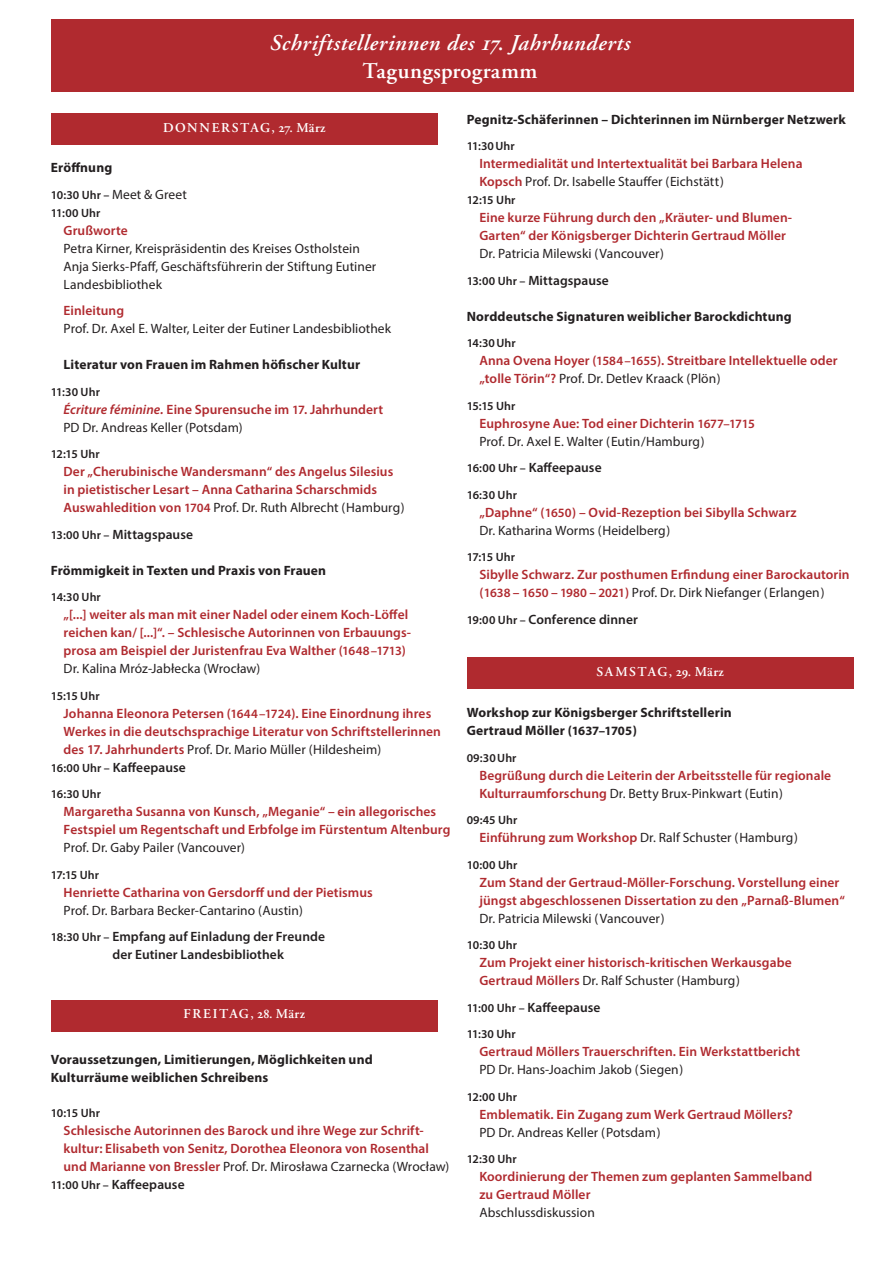
<style>
.page{position:relative;width:893px;height:1263px;background:#fff}
.page>*{position:absolute;margin:0;border:0;box-sizing:border-box;transform-origin:0 0}
.t1{font:italic 600 22.5px/27.8px "Adobe Garamond";letter-spacing:.025em;color:#fff;text-align:center}
.t2{font:600 13.5px/18px "Myriad Pro";letter-spacing:.005em;color:#b02a2f}
.t3{font:13.5px/26.5px "Myriad Pro";letter-spacing:.005em;color:#231f20}
.t4{font:700 13.5px/18px "Myriad Pro";letter-spacing:.01em;color:#231f20}
.t5{font:600 13.5px "Myriad Pro";letter-spacing:.005em;color:#231f20}
.t6{font:600 13.5px "Adobe Garamond";letter-spacing:.085em;color:#fff}
.t7{font:600 13.5px "Adobe Garamond";letter-spacing:.105em;color:#fff}
.t8{font:600 12px "Myriad Pro";letter-spacing:.01em;color:#231f20}
.s1{font-family:"Adobe Garamond Exp Semib";font-weight:400}
.s2{font-style:normal}
.s3{font-family:"Adobe Garamond Expert"}
.s4{font-weight:700}
.s5{font-weight:600;font-size:12px}
.s6{font-style:italic}
.s7{font-size:12.75px}
.s8{font-weight:400;color:#231f20}
.s9{font-size:12px}
.s10{font-weight:600;color:#b02a2f}
.s11{font-weight:600}
.s12{font-weight:600;font-size:12.75px;color:#b02a2f}
</style>
<div class="page">
<div style="left:51px;top:114px;width:387px;height:31px;background:#b02a2f"></div>
<div style="left:51px;top:20px;width:803px;height:72px;background:#b02a2f"></div>
<div style="left:51px;top:1000px;width:387px;height:31px;background:#b02a2f"></div>
<div style="left:467px;top:657px;width:387px;height:32px;background:#b02a2f"></div>
<h1 class="t1" style="left:270px;top:30px;width:362px">Schriftstellerinnen des <span class="s1">17</span><span class="s2">.</span> Jahrhunderts<br><span class="s2">Tagungsprogramm</span></h1>
<p class="t7" style="left:163px;top:120px;width:164px">DONNERSTAG, <span class="s3">27</span>. März</p>
<p class="t3" style="left:51px;top:154px;width:138px"><span class="s4">Eröffnung<br></span><span class="s5">10:30 Uhr –</span> Meet &amp; Greet</p>
<p class="t8" style="left:51px;top:205px;width:51px">11:00 Uhr</p>
<p class="t2" style="left:64px;top:221px;width:66px">Grußworte</p>
<p class="t3" style="left:64px;top:239px;width:314px;line-height:18px">Petra Kirner, Kreispräsidentin des Kreises Ostholstein<br>Anja Sierks-Pfaff, Geschäftsführerin der Stiftung Eutiner<br>Landesbibliothek</p>
<p class="t2" style="left:64px;top:301px;width:62px">Einleitung</p>
<p class="t3" style="left:64px;top:315px;width:329px">Prof. Dr. Axel E. Walter, Leiter der Eutiner Landesbibliothek</p>
<p class="t4" style="left:64px;top:355px;width:298px">Literatur von Frauen im Rahmen höfischer Kultur</p>
<p class="t8" style="left:51px;top:384px;width:51px">11:30 Uhr</p>
<p class="t2" style="left:64px;top:400px;width:321px"><span class="s6">Écriture féminine.</span> Eine Spurensuche im <span class="s7">17</span>. Jahrhundert<br><span class="s8">PD Dr. Andreas Keller (Potsdam)</span></p>
<p class="t8" style="left:51px;top:446px;width:50px">12:15 Uhr</p>
<p class="t2" style="left:64px;top:462px;width:343px">Der „Cherubinische Wandersmann“ des Angelus Silesius in pietistischer Lesart – Anna Catharina Scharschmids<br>Auswahledition von <span class="s7">1704</span> <span class="s8">Prof. Dr. Ruth Albrecht (Hamburg)</span></p>
<p class="t5" style="left:51px;top:526px;width:144px"><span class="s9">13:00 Uhr –</span> Mittagspause</p>
<p class="t4" style="left:51px;top:561px;width:277px">Frömmigkeit in Texten und Praxis von Frauen</p>
<p class="t8" style="left:51px;top:589px;width:52px">14:30 Uhr</p>
<p class="t2" style="left:64px;top:605px;width:349px">„[...] weiter als man mit einer Nadel oder einem Koch-Löffel reichen kan/ [...]“. – Schlesische Autorinnen von Erbauungs&shy;prosa am Beispiel der Juristenfrau Eva Walther (<span class="s7">1648–1713</span>)<br><span class="s8">Dr. Kalina Mróz-Jabłecka (Wrocław)</span></p>
<p class="t8" style="left:51px;top:688px;width:50px">15:15 Uhr</p>
<p class="t2" style="left:64px;top:704px;width:369px">Johanna Eleonora Petersen (<span class="s7">1644–1724</span>). Eine Einordnung ihres</p>
<p class="t2" style="left:64px;top:722px;width:379px">Werkes in die deutschsprachige Literatur von Schriftstellerinnen</p>
<p class="t3" style="left:64px;top:736px;width:319px"><span class="s10">des 17. Jahrhunderts</span> Prof. Dr. Mario Müller (Hildesheim)</p>
<p class="t5" style="left:51px;top:759px;width:136px"><span class="s9">16:00 Uhr –</span> Kaffeepause</p>
<p class="t8" style="left:51px;top:786px;width:52px">16:30 Uhr</p>
<p class="t2" style="left:64px;top:802px;width:388px">Margaretha Susanna von Kunsch, „Meganie“ – ein allegorisches<br>Festspiel um Regentschaft und Erbfolge im Fürstentum Altenburg</p>
<p class="t3" style="left:64px;top:834px;width:183px">Prof. Dr. Gaby Pailer (Vancouver)</p>
<p class="t8" style="left:51px;top:867px;width:50px">17:15 Uhr</p>
<p class="t2" style="left:64px;top:883px;width:311px">Henriette Catharina von Gersdorff und der Pietismus</p>
<p class="t3" style="left:51px;top:897px;width:276px;text-indent:13px">Prof. Dr. Barbara Becker-Cantarino (Austin)<br><span class="s5">18:30 Uhr –</span> <span class="s11">Empfang auf Einladung der Freunde</span></p>
<p class="t5" style="left:112px;top:946px;width:173px">der Eutiner Landesbibliothek</p>
<p class="t6" style="left:184px;top:1007px;width:123px">FREITAG, <span class="s3">28</span>. März</p>
<p class="t4" style="left:51px;top:1049px;width:323px">Voraussetzungen, Limitierungen, Möglichkeiten und<br>Kulturräume weiblichen Schreibens</p>
<p class="t8" style="left:51px;top:1105px;width:51px">10:15 Uhr</p>
<p class="t2" style="left:64px;top:1121px;width:361px">Schlesische Autorinnen des Barock und ihre Wege zur Schrift-</p>
<p class="t2" style="left:64px;top:1139px;width:367px">kultur: Elisabeth von Senitz, Dorothea Eleonora von Rosenthal</p>
<p class="t3" style="left:64px;top:1152px;width:387px"><span class="s10">und Marianne von Bressler</span> Prof. Dr. Mirosława Czarnecka (Wrocław)</p>
<p class="t5" style="left:51px;top:1175px;width:135px"><span class="s9">11:00 Uhr –</span> Kaffeepause</p>
<p class="t4" style="left:467px;top:110px;width:381px">Pegnitz-Schäferinnen – Dichterinnen im Nürnberger Netzwerk</p>
<p class="t8" style="left:467px;top:138px;width:50px">11:30Uhr</p>
<p class="t2" style="left:479px;top:154px;width:325px">Intermedialität und Intertextualität bei Barbara Helena<br>Kopsch <span class="s8">Prof. Dr. Isabelle Stauffer (Eichstätt)</span></p>
<p class="t8" style="left:467px;top:192px;width:50px">12:15 Uhr</p>
<p class="t2" style="left:479px;top:208px;width:314px">Eine kurze Führung durch den „Kräuter- und Blumen-<br>Garten“ der Königsberger Dichterin Gertraud Möller</p>
<p class="t3" style="left:467px;top:240px;width:199px;text-indent:13px">Dr. Patricia Milewski (Vancouver)<br><span class="s5">13:00 Uhr –</span> <span class="s11">Mittagspause</span></p>
<p class="t4" style="left:467px;top:307px;width:327px">Norddeutsche Signaturen weiblicher Barockdichtung</p>
<p class="t8" style="left:467px;top:336px;width:51px">14:30Uhr</p>
<p class="t2" style="left:479px;top:351px;width:360px">Anna Ovena Hoyer (<span class="s7">1584–1655</span>). Streitbare Intellektuelle oder „tolle Törin“? <span class="s8">Prof. Dr. Detlev Kraack (Plön)</span></p>
<p class="t8" style="left:467px;top:398px;width:50px">15:15 Uhr</p>
<p class="t3" style="left:479px;top:414px;width:277px;line-height:18px"><span class="s10">Euphrosyne Aue: Tod einer Dichterin</span> <span class="s12">1677–1715<br></span>Prof. Dr. Axel E. Walter (Eutin/Hamburg)</p>
<p class="t5" style="left:467px;top:459px;width:136px"><span class="s9">16:00 Uhr –</span> Kaffeepause</p>
<p class="t8" style="left:467px;top:487px;width:52px">16:30 Uhr</p>
<p class="t2" style="left:479px;top:503px;width:319px">„Daphne“ (<span class="s7">1650</span>) – Ovid-Rezeption bei Sibylla Schwarz<br><span class="s8">Dr. Katharina Worms (Heidelberg)</span></p>
<p class="t8" style="left:467px;top:550px;width:50px">17:15 Uhr</p>
<p class="t2" style="left:479px;top:565px;width:372px">Sibylle Schwarz. Zur posthumen Erfindung einer Barockautorin (<span class="s7">1638</span> – <span class="s7">1650</span> – <span class="s7">1980</span> – <span class="s7">2021</span>) <span class="s8">Prof. Dr. Dirk Niefanger (Erlangen)</span></p>
<p class="t5" style="left:467px;top:611px;width:173px"><span class="s9">19:00 Uhr –</span> Conference dinner</p>
<p class="t6" style="left:596px;top:664px;width:129px">SAMSTAG, <span class="s3">29</span>. März</p>
<p class="t4" style="left:467px;top:703px;width:267px">Workshop zur Königsberger Schriftstellerin<br>Gertraud Möller (<span class="s7">1637–1705</span>)</p>
<p class="t8" style="left:467px;top:750px;width:51px">09:30Uhr</p>
<p class="t2" style="left:479px;top:766px;width:353px">Begrüßung durch die Leiterin der Arbeitsstelle für regionale<br>Kulturraumforschung <span class="s8">Dr. Betty Brux-Pinkwart (Eutin)</span></p>
<p class="t8" style="left:467px;top:812px;width:52px">09:45 Uhr</p>
<p class="t3" style="left:479px;top:824px;width:320px"><span class="s10">Einführung zum Workshop</span> Dr. Ralf Schuster (Hamburg)</p>
<p class="t8" style="left:467px;top:857px;width:52px">10:00 Uhr</p>
<p class="t2" style="left:479px;top:873px;width:367px">Zum Stand der Gertraud-Möller-Forschung. Vorstellung einer jüngst abgeschlossenen Dissertation zu den „Parnaß-Blumen“</p>
<p class="t3" style="left:479px;top:905px;width:187px">Dr. Patricia Milewski (Vancouver)</p>
<p class="t8" style="left:467px;top:938px;width:52px">10:30 Uhr</p>
<p class="t2" style="left:479px;top:953px;width:314px">Zum Projekt einer historisch-kritischen Werkausgabe<br>Gertraud Möllers <span class="s8">Dr. Ralf Schuster (Hamburg)</span></p>
<p class="t5" style="left:467px;top:999px;width:135px"><span class="s9">11:00 Uhr –</span> Kaffeepause</p>
<p class="t8" style="left:467px;top:1027px;width:51px">11:30 Uhr</p>
<p class="t2" style="left:479px;top:1042px;width:322px">Gertraud Möllers Trauerschriften. Ein Werkstattbericht</p>
<p class="t3" style="left:479px;top:1056px;width:205px">PD Dr. Hans-Joachim Jakob (Siegen)</p>
<p class="t8" style="left:467px;top:1089px;width:52px">12:00 Uhr</p>
<p class="t2" style="left:479px;top:1105px;width:315px">Emblematik. Ein Zugang zum Werk Gertraud Möllers?</p>
<p class="t3" style="left:479px;top:1119px;width:183px">PD Dr. Andreas Keller (Potsdam)</p>
<p class="t8" style="left:467px;top:1152px;width:52px">12:30 Uhr</p>
<p class="t2" style="left:479px;top:1167px;width:334px">Koordinierung der Themen zum geplanten Sammelband zu Gertraud Möller</p>
<p class="t3" style="left:479px;top:1199px;width:117px">Abschlussdiskussion</p>
</div>
